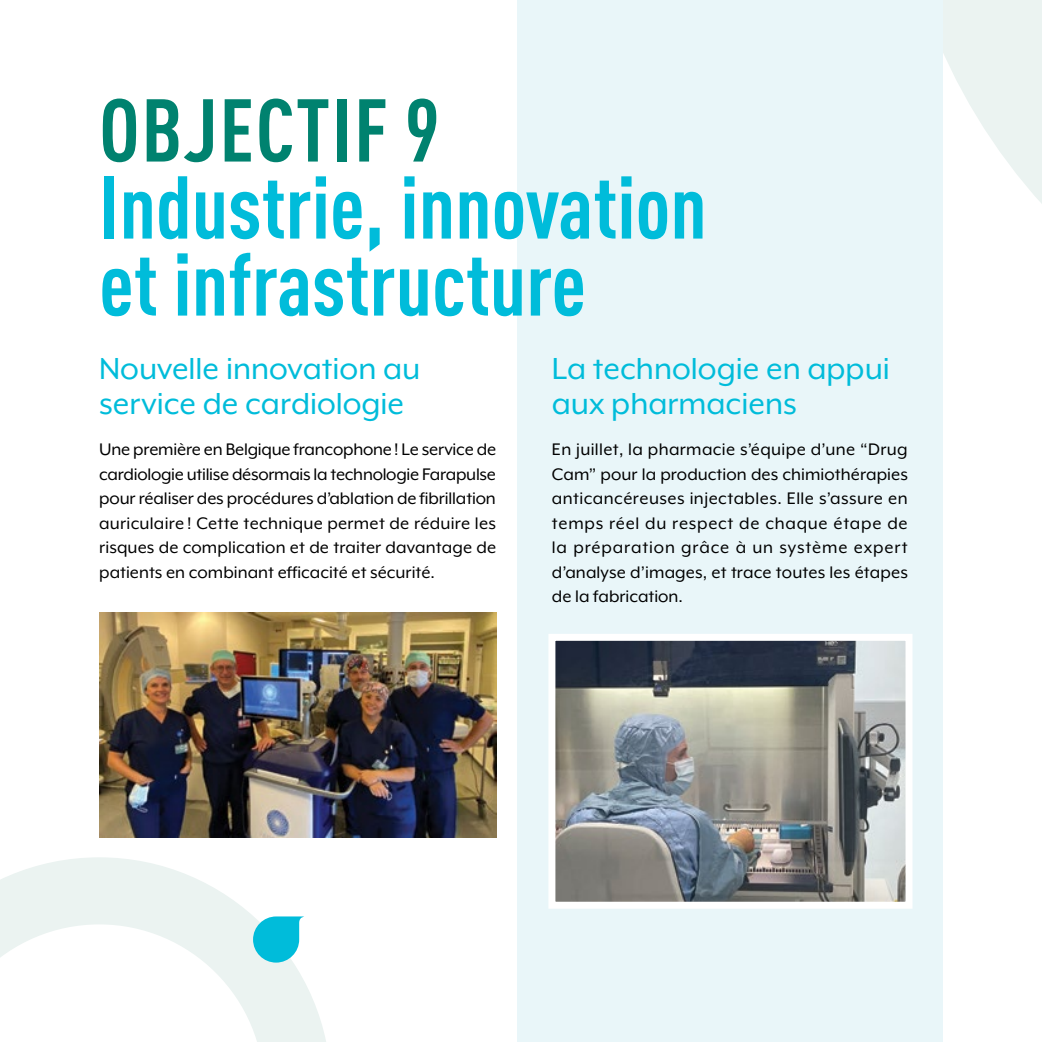
<style>
.page{position:relative;width:1042px;height:1042px;background:#fff}
.page>*{position:absolute;margin:0;border:0;box-sizing:border-box;transform-origin:0 0}
.t1{font:700 condensed 87.5px/77px "DIN Pro";color:#00bcda}
.t2{font:700 condensed 87.5px "DIN Pro";letter-spacing:.02em;color:#00826f}
.t3{font:35px/35px "Mr Eaves XL Mod OT";color:#00bcda}
.t4{font:19.25px/24.5px "Mr Eaves XL Mod OT";color:#000;text-align:justify}
</style>
<div class="page">
<svg style="left:943px;top:0;width:99px;height:204px;fill:#ebf3f1"></svg>
<div style="left:517px;top:0;width:426px;height:1042px;background:#e9f6f9"></div>
<img style="left:99px;top:613px;width:397px;height:224px">
<img style="left:556px;top:642px;width:348px;height:259px">
<div style="left:548px;top:634px;width:364px;height:275px;border:7px solid #fff"></div>
<svg style="left:0;top:857px;width:326px;height:185px"></svg>
<svg style="left:253px;top:916px;width:52px;height:46px"></svg>
<h1 class="t2" style="left:99px;top:64px;width:342px">OBJECTIF 9</h1>
<h1 class="t1" style="left:99px;top:161px;width:609px">Industrie, innovation et infrastructure</h1>
<h2 class="t3" style="left:99px;top:350px;width:323px">Nouvelle innovation au service de cardiologie</h2>
<h2 class="t3" style="left:552px;top:350px;width:339px">La technologie en appui aux pharmaciens</h2>
<p class="t4" style="left:99px;top:437px;width:398px">Une première en Belgique francophone! Le service de cardiologie utilise désormais la technologie Farapulse pour réaliser des procédures d’ablation de fibrillation auriculaire ! Cette technique permet de réduire les risques de complication et de traiter davantage de patients en combinant efficacité et sécurité.</p>
<p class="t4" style="left:552px;top:437px;width:357px">En juillet, la pharmacie s’équipe d’une “Drug Cam” pour la production des chimiothérapies anticancéreuses injectables. Elle s’assure en temps réel du respect de chaque étape de la préparation grâce à un système expert d’analyse d’images, et trace toutes les étapes de la fabrication.</p>
</div>
